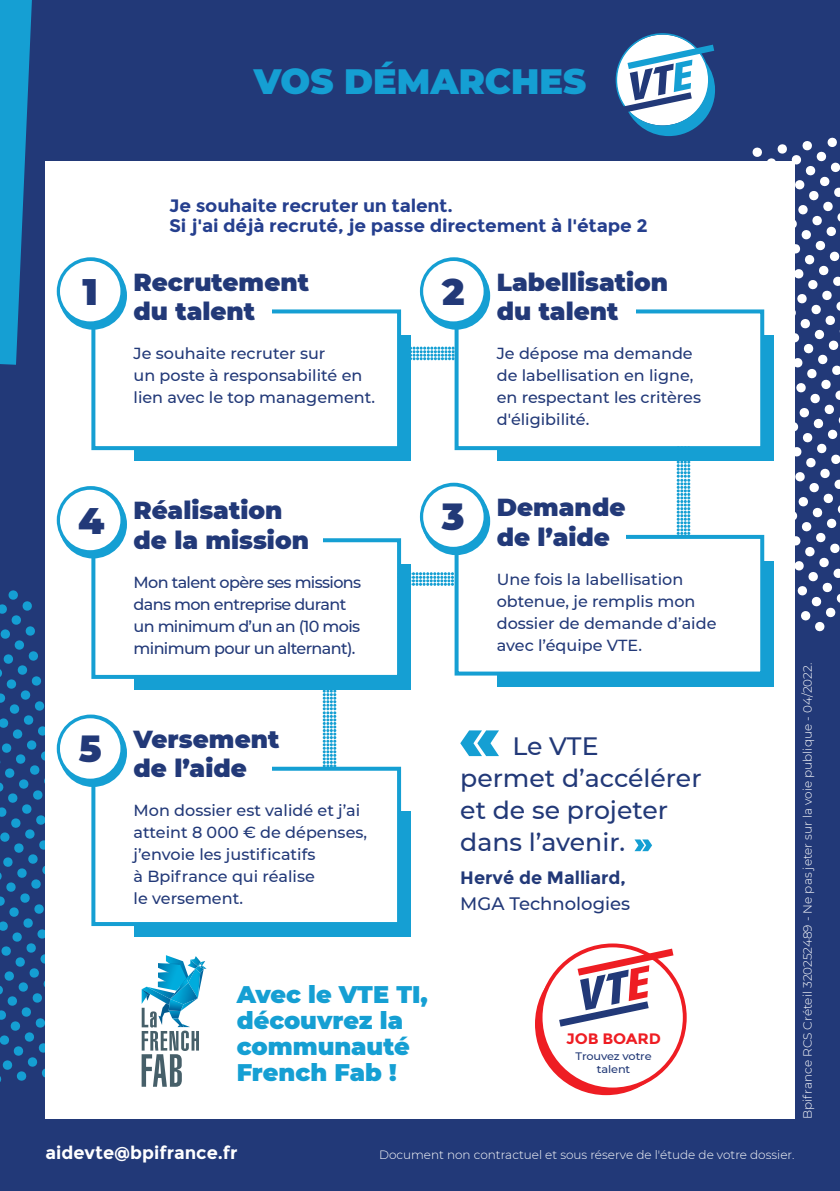
<style>
.page{position:relative;width:840px;height:1191px;background:#fff}
.page>*{position:absolute;margin:0;border:0;box-sizing:border-box;transform-origin:0 0}
.t1{font:900 36.8px "Montserrat";color:#223978}
.t2{font:900 35.2px "Montserrat";color:#159fd3}
.t3{font:500 25.2px/32px "Montserrat";color:#223978}
.t4{font:900 24.6px "Montserrat";color:#223978}
.t5{font:900 24px/26px "Montserrat";color:#159fd3}
.t6{font:700 18px "Montserrat";letter-spacing:-.01em;color:#253f8e;scale:1.05 1}
.t7{font:700 18px/26px "Montserrat";color:#223978}
.t8{font:700 18px "Montserrat";color:#fff}
.t9{font:500 16px/22px "Montserrat";color:#223978}
.t10{font:500 16px/22px "Montserrat";letter-spacing:-.04em;color:#223978}
.t11{font:700 15.2px "Montserrat";letter-spacing:-.01em;color:#ee1d23;scale:1.05 1}
.t12{font:300 12px "Montserrat";color:#fff}
.t13{font:500 10.8px/13px "Montserrat";letter-spacing:-.01em;color:#233a77;text-align:center;scale:1.05 1}
.s1{font-weight:500}
</style>
<div class="page">
<div style="left:0;top:0;width:839px;height:1191px;background:#223978"></div>
<svg style="left:0;top:590px;width:88px;height:529px"></svg>
<svg style="left:752px;top:137px;width:87px;height:495px"></svg>
<svg style="left:0;top:0;width:32px;height:365px"></svg>
<div style="left:45px;top:161px;width:749px;height:957px;background:#fff"></div>
<div style="left:134px;top:564px;width:276px;height:126px;background:#159fd3"></div>
<div style="left:91px;top:538px;width:310px;height:141px;background:#fff;border:4px solid #159fd3"></div>
<div style="left:120px;top:521px;width:202px;height:34px;background:#fff"></div>
<div style="left:496px;top:561px;width:277px;height:125px;background:#159fd3"></div>
<div style="left:454px;top:535px;width:309px;height:140px;background:#fff;border:4px solid #159fd3"></div>
<div style="left:482px;top:518px;width:143px;height:34px;background:#fff"></div>
<div style="left:496px;top:335px;width:277px;height:126px;background:#159fd3"></div>
<div style="left:454px;top:309px;width:309px;height:141px;background:#fff;border:4px solid #159fd3"></div>
<div style="left:482px;top:292px;width:153px;height:34px;background:#fff"></div>
<svg style="left:615px;top:33px;width:99px;height:103px"></svg>
<svg style="left:141px;top:955px;width:65px;height:131px"></svg>
<svg style="left:634px;top:839px;width:17px;height:12px"></svg>
<svg style="left:460px;top:730px;width:38px;height:26px"></svg>
<div style="left:134px;top:335px;width:276px;height:126px;background:#159fd3"></div>
<div style="left:91px;top:309px;width:310px;height:141px;background:#fff;border:4px solid #159fd3"></div>
<div style="left:120px;top:292px;width:152px;height:34px;background:#fff"></div>
<svg style="left:57px;top:257px;width:68px;height:68px"></svg>
<svg style="left:59px;top:262px;width:68px;height:68px"></svg>
<div style="left:60px;top:261px;width:60px;height:60px;background:#fff;border-radius:50%"></div>
<svg style="left:57px;top:486px;width:68px;height:68px"></svg>
<div style="left:59px;top:490px;width:68px;height:68px;background:#159fd3;border-radius:50%"></div>
<div style="left:60px;top:490px;width:60px;height:60px;background:#fff;border-radius:50%"></div>
<div style="left:134px;top:811px;width:276px;height:125px;background:#159fd3"></div>
<div style="left:91px;top:766px;width:310px;height:160px;background:#fff;border:4px solid #159fd3"></div>
<div style="left:120px;top:749px;width:152px;height:34px;background:#fff"></div>
<svg style="left:57px;top:714px;width:68px;height:68px"></svg>
<svg style="left:59px;top:719px;width:68px;height:68px"></svg>
<div style="left:60px;top:718px;width:60px;height:60px;background:#fff;border-radius:50%"></div>
<svg style="left:419px;top:257px;width:68px;height:68px"></svg>
<svg style="left:422px;top:262px;width:68px;height:68px"></svg>
<div style="left:423px;top:261px;width:60px;height:60px;background:#fff;border-radius:50%"></div>
<svg style="left:419px;top:483px;width:68px;height:68px"></svg>
<div style="left:422px;top:487px;width:68px;height:68px;background:#159fd3;border-radius:50%"></div>
<div style="left:423px;top:486px;width:60px;height:61px;background:#fff;border-radius:50%"></div>
<svg style="left:398px;top:347px;width:56px;height:13px"></svg>
<svg style="left:676px;top:446px;width:14px;height:89px"></svg>
<svg style="left:397px;top:572px;width:56px;height:14px"></svg>
<svg style="left:322px;top:690px;width:14px;height:77px"></svg>
<svg style="left:534px;top:953px;width:143px;height:142px"></svg>
<div style="left:540px;top:945px;width:144px;height:144px;background:#fff;border-radius:50%"></div>
<div style="left:538px;top:943px;width:148px;height:148px;border:4px solid #ee1d23;border-radius:50%"></div>
<svg style="left:559px;top:948px;width:114px;height:78px"></svg>
<p class="t2" style="left:253px;top:55px;width:334px">VOS DÉMARCHES</p>
<p class="t6" style="left:169px;top:195px;width:271px">Je souhaite recruter un talent.</p>
<p class="t6" style="left:169px;top:215px;width:457px">Si j'ai déjà recruté, je passe directement à l'étape 2</p>
<p class="t1" style="left:82px;top:264px;width:17px">1</p>
<p class="t4" style="left:133px;top:263px;width:177px">Recrutement</p>
<p class="t4" style="left:133px;top:293px;width:123px">du talent</p>
<p class="t9" style="left:133px;top:342px;width:243px">Je souhaite recruter sur<br>un poste à responsabilité en lien avec le top management.</p>
<p class="t1" style="left:442px;top:264px;width:24px">2</p>
<p class="t4" style="left:496px;top:263px;width:173px">Labellisation</p>
<p class="t4" style="left:496px;top:293px;width:123px">du talent</p>
<p class="t9" style="left:496px;top:342px;width:206px">Je dépose ma demande de labellisation en ligne, en respectant les critères d'éligibilité.</p>
<p class="t1" style="left:78px;top:493px;width:28px">4</p>
<p class="t4" style="left:133px;top:492px;width:150px">Réalisation</p>
<p class="t4" style="left:133px;top:522px;width:177px">de la mission</p>
<p class="t10" style="left:133px;top:570px;width:229px">Mon talent opère ses missions dans mon entreprise durant un minimum d’un an (10 mois minimum pour un alternant).</p>
<p class="t1" style="left:441px;top:489px;width:24px">3</p>
<p class="t4" style="left:496px;top:489px;width:130px">Demande</p>
<p class="t4" style="left:496px;top:518px;width:115px">de l’aide</p>
<p class="t9" style="left:496px;top:567px;width:221px">Une fois la labellisation obtenue, je remplis mon dossier de demande d’aide avec l’équipe VTE.</p>
<p class="t1" style="left:79px;top:721px;width:24px">5</p>
<p class="t4" style="left:133px;top:720px;width:147px">Versement</p>
<p class="t4" style="left:133px;top:750px;width:115px">de l’aide</p>
<p class="t9" style="left:133px;top:799px;width:235px">Mon dossier est validé et j’ai atteint 8 000 € de dépenses, j’envoie les justificatifs<br>à Bpifrance qui réalise<br>le versement.</p>
<p class="t5" style="left:236px;top:980px;width:192px">Avec le VTE TI, découvrez la communauté<br>French Fab !</p>
<p class="t3" style="left:460px;top:729px;width:243px;text-indent:52px">Le VTE<br>permet d’accélérer et de se projeter dans l’avenir.</p>
<p class="t7" style="left:460px;top:864px;width:171px">Hervé de Malliard,<br><span class="s1">MGA Technologies</span></p>
<p class="t11" style="left:565px;top:1029px;width:92px">JOB BOARD</p>
<p class="t13" style="left:575px;top:1049px;width:74px">Trouvez votre talent</p>
<p class="t12" style="left:799px;top:1118px;width:457px;rotate:-90deg">Bpifrance RCS Créteil 320252489 - Ne pas jeter sur la voie publique - 04/2022.</p>
<p class="t8" style="left:46px;top:1142px;width:193px">aidevte@bpifrance.fr</p>
<p class="t12" style="left:379px;top:1146px;width:416px">Document non contractuel et sous réserve de l'étude de votre dossier.</p>
</div>
